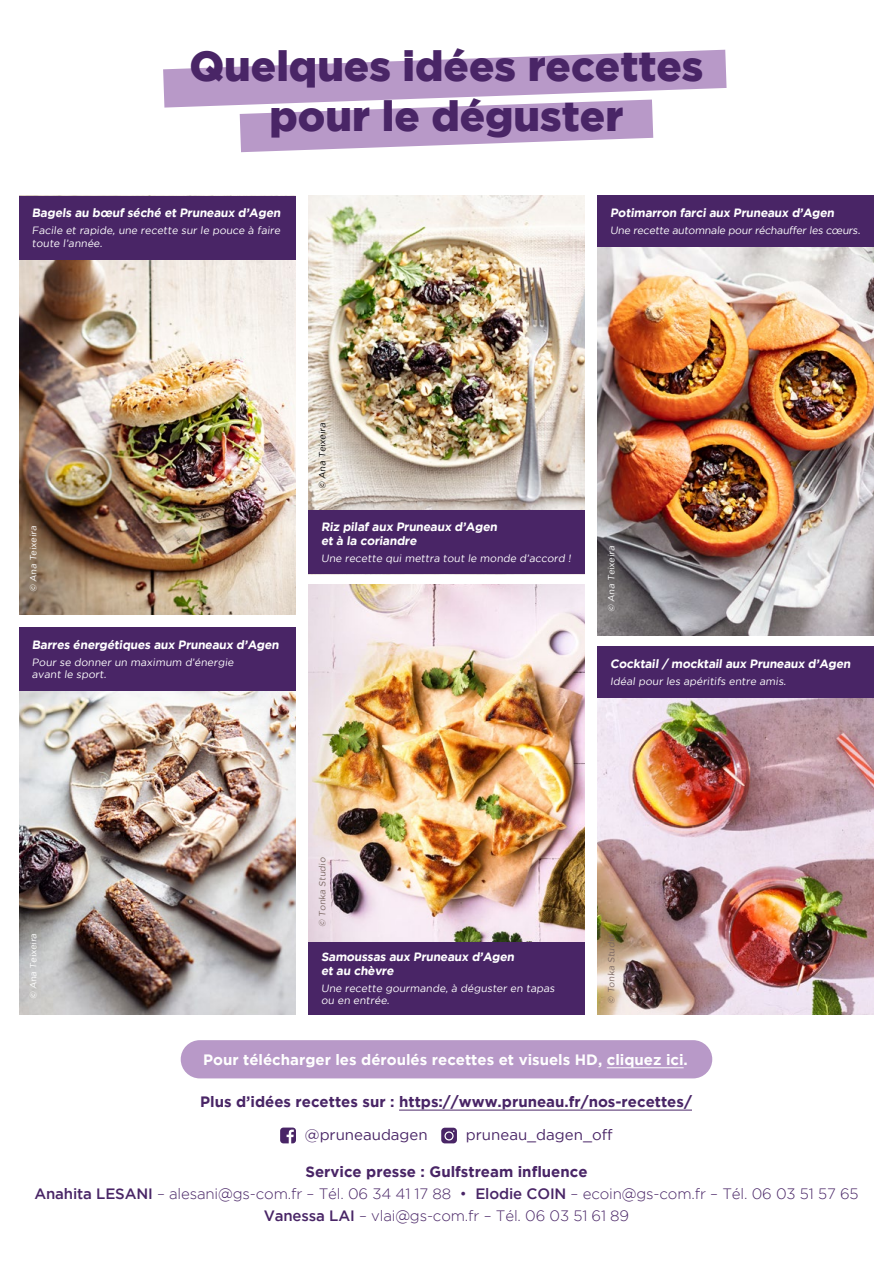
<style>
.page{position:relative;width:893px;height:1263px;background:#fff}
.page>*{position:absolute;margin:0;border:0;box-sizing:border-box;transform-origin:0 0}
.t1{font:900 42px/49.5px "Gotham";color:#492566;text-align:center}
.t2{font:300 15px/22.2px "Gotham";letter-spacing:-.01em;color:#492566;text-align:center}
.t3{font:700 15px "Gotham";color:#492566}
.t4{font:700 15px "Gotham";color:#fff}
.t5{font:15px "Gotham";color:#492566}
.t6{font:700 12px/14.4px "Gotham";color:#fff}
.t7{font:10.5px/12.6px "Gotham";color:#fff}
.t8{font:9px "Gotham";color:#fff}
.t9{font:9px "Gotham";color:#7a6762}
.t10{font:9px "Gotham";color:#000}
.s1{font-weight:700}
.s2{font-weight:500}
</style>
<div class="page">
<svg style="left:280px;top:1127px;width:16px;height:16px"></svg>
<svg style="left:441px;top:1128px;width:16px;height:15px"></svg>
<img style="left:19px;top:259px;width:277px;height:355px">
<img style="left:597px;top:697px;width:277px;height:317px">
<img style="left:19px;top:691px;width:277px;height:323px">
<img style="left:308px;top:196px;width:277px;height:314px">
<img style="left:308px;top:585px;width:277px;height:357px">
<img style="left:597px;top:247px;width:277px;height:389px">
<div style="left:597px;top:196px;width:277px;height:51px;background:#492566"></div>
<div style="left:181px;top:1040px;width:531px;height:38px;background:#b899c8;border-radius:19px"></div>
<hr style="left:607px;top:1067px;width:77px;height:1px;background:#fff">
<hr style="left:399px;top:1110px;width:293px;height:1px;background:#492566">
<svg style="left:163px;top:50px;width:564px;height:102px"></svg>
<div style="left:19px;top:196px;width:277px;height:63px;background:#492566"></div>
<div style="left:19px;top:627px;width:277px;height:64px;background:#492566"></div>
<div style="left:597px;top:646px;width:277px;height:51px;background:#492566"></div>
<div style="left:308px;top:942px;width:277px;height:72px;background:#492566"></div>
<div style="left:308px;top:510px;width:277px;height:64px;background:#492566"></div>
<h1 class="t1" style="left:189px;top:43px;width:516px">Quelques idées recettes pour le déguster</h1>
<p class="t6" style="left:32px;top:206px;width:252px">Bagels au bœuf séché et Pruneaux d’Agen</p>
<p class="t7" style="left:32px;top:224px;width:251px">Facile et rapide, une recette sur le pouce à faire toute l’année.</p>
<p class="t6" style="left:610px;top:206px;width:227px">Potimarron farci aux Pruneaux d’Agen</p>
<p class="t7" style="left:610px;top:224px;width:253px">Une recette automnale pour réchauffer les cœurs.</p>
<p class="t8" style="left:28px;top:592px;width:69px;rotate:-90deg">© Ana Teixeira</p>
<p class="t10" style="left:317px;top:489px;width:69px;rotate:-90deg">© Ana Teixeira</p>
<p class="t6" style="left:321px;top:520px;width:179px">Riz pilaf aux Pruneaux d’Agen et à la coriandre</p>
<p class="t7" style="left:321px;top:552px;width:253px">Une recette qui mettra tout le monde d’accord !</p>
<p class="t8" style="left:606px;top:612px;width:69px;rotate:-90deg">© Ana Teixeira</p>
<p class="t6" style="left:32px;top:638px;width:250px">Barres énergétiques aux Pruneaux d’Agen</p>
<p class="t7" style="left:32px;top:655px;width:205px">Pour se donner un maximum d’énergie avant le sport.</p>
<p class="t6" style="left:610px;top:657px;width:243px">Cocktail / mocktail aux Pruneaux d’Agen</p>
<p class="t7" style="left:610px;top:674px;width:179px">Idéal pour les apéritifs entre amis.</p>
<p class="t8" style="left:28px;top:999px;width:69px;rotate:-90deg">© Ana Teixeira</p>
<p class="t9" style="left:317px;top:927px;width:72px;rotate:-90deg">© Tonka Studio</p>
<p class="t6" style="left:321px;top:949px;width:196px">Samoussas aux Pruneaux d’Agen et au chèvre</p>
<p class="t7" style="left:321px;top:981px;width:237px">Une recette gourmande, à déguster en tapas ou en entrée.</p>
<p class="t9" style="left:606px;top:1003px;width:72px;rotate:-90deg">© Tonka Studio</p>
<h2 class="t4" style="left:203px;top:1053px;width:486px">Pour télécharger les déroulés recettes et visuels HD, cliquez ici.</h2>
<h2 class="t3" style="left:200px;top:1095px;width:493px">Plus d’idées recettes sur : https://www.pruneau.fr/nos-recettes/</h2>
<h2 class="t5" style="left:305px;top:1127px;width:124px">@pruneaudagen</h2>
<h2 class="t5" style="left:466px;top:1127px;width:148px">pruneau_dagen_off</h2>
<h2 class="t2" style="left:34px;top:1161px;width:826px"><span class="s1">Service presse : Gulfstream influence<br></span><span class="s2">Anahita LESANI</span> – alesani@gs-com.fr – Tél. 06 34 41 17 88 • <span class="s2">Elodie COIN</span> – ecoin@gs-com.fr – Tél. 06 03 51 57 65<br><span class="s2">Vanessa LAI</span> – vlai@gs-com.fr – Tél. 06 03 51 61 89</h2>
</div>
